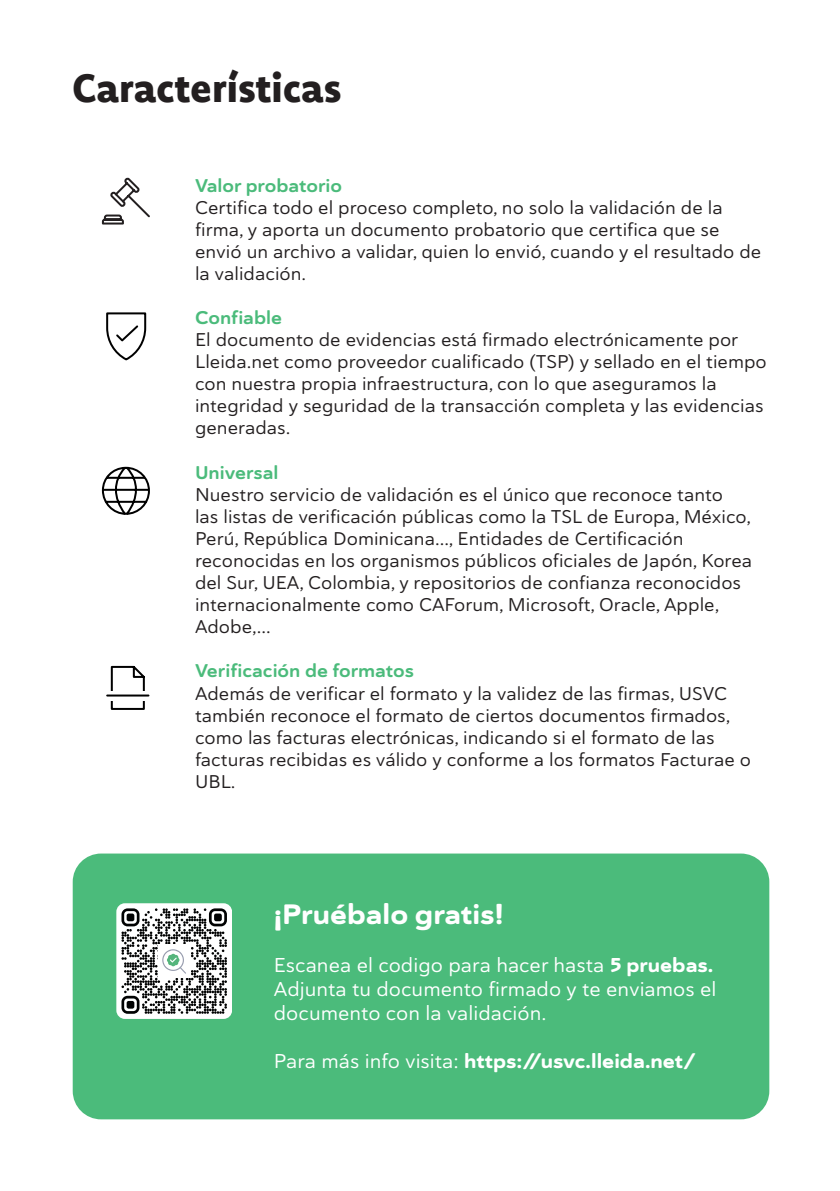
<style>
.page{position:relative;width:840px;height:1191px;background:#fff}
.page>*{position:absolute;margin:0;border:0;box-sizing:border-box;transform-origin:0 0}
.t1{font:800 40px "Komet";color:#231f20}
.t2{font:28px "Haboro Soft Ext Ex B";color:#fff}
.t3{font:expanded 20px/24px "Haboro Soft";color:#fff}
.t4{font:20px "Haboro Soft Ext Ex B";color:#fff}
.t5{font:expanded 18.4px/22px "Haboro Soft";color:#231f20}
.t6{font:700 expanded 18.4px "Haboro Soft";color:#4bbb7b}
.s1{font-family:"Haboro Soft Ext Ex B";font-stretch:normal}
.s2{font-family:"Haboro Soft";font-stretch:expanded}
</style>
<div class="page">
<div style="left:73px;top:853px;width:695px;height:266px;background:#4bbb7b;border-radius:28px"></div>
<svg style="left:101px;top:177px;width:49px;height:48px"></svg>
<svg style="left:106px;top:312px;width:41px;height:49px"></svg>
<svg style="left:101px;top:466px;width:49px;height:49px"></svg>
<svg style="left:110px;top:665px;width:35px;height:45px"></svg>
<svg style="left:107px;top:691px;width:41px;height:9px"></svg>
<hr style="left:107px;top:694px;width:41px;height:2px;background:#000">
<div style="left:116px;top:903px;width:116px;height:116px;background:#fff"></div>
<svg style="left:121px;top:908px;width:106px;height:105px"></svg>
<p class="t1" style="left:72px;top:62px;width:271px">Características</p>
<p class="t6" style="left:195px;top:173px;width:148px">Valor probatorio</p>
<p class="t5" style="left:195px;top:196px;width:567px">Certifica todo el proceso completo, no solo la validación de la firma, y aporta un documento probatorio que certifica que se envió un archivo a validar, quien lo envió, cuando y el resultado de la validación.</p>
<p class="t6" style="left:195px;top:305px;width:88px">Confiable</p>
<p class="t5" style="left:195px;top:328px;width:573px">El documento de evidencias está firmado electrónicamente por Lleida.net como proveedor cualificado (TSP) y sellado en el tiempo con nuestra propia infraestructura, con lo que aseguramos la integridad y seguridad de la transacción completa y las evidencias generadas.</p>
<p class="t6" style="left:195px;top:460px;width:85px">Universal</p>
<p class="t5" style="left:195px;top:483px;width:558px">Nuestro servicio de validación es el único que reconoce tanto<br>las listas de verificación públicas como la TSL de Europa, México, Perú, República Dominicana..., Entidades de Certificación reconocidas en los organismos públicos oficiales de Japón, Korea del Sur, UEA, Colombia, y repositorios de confianza reconocidos internacionalmente como CAForum, Microsoft, Oracle, Apple, Adobe,...</p>
<p class="t6" style="left:195px;top:659px;width:220px">Verificación de formatos</p>
<p class="t5" style="left:195px;top:682px;width:557px">Además de verificar el formato y la validez de las firmas, USVC también reconoce el formato de ciertos documentos firmados, como las facturas electrónicas, indicando si el formato de las facturas recibidas es válido y conforme a los formatos Facturae o UBL.</p>
<p class="t2" style="left:274px;top:896px;width:231px">¡Pruébalo gratis!</p>
<p class="t3" style="left:274px;top:953px;width:444px">Escanea el codigo para hacer hasta <span class="s1">5 pruebas.<br></span>Adjunta tu documento firmado y te enviamos el documento con la validación.</p>
<p class="t4" style="left:274px;top:1048px;width:423px"><span class="s2">Para más info visita:</span> https://usvc.lleida.net/</p>
</div>
